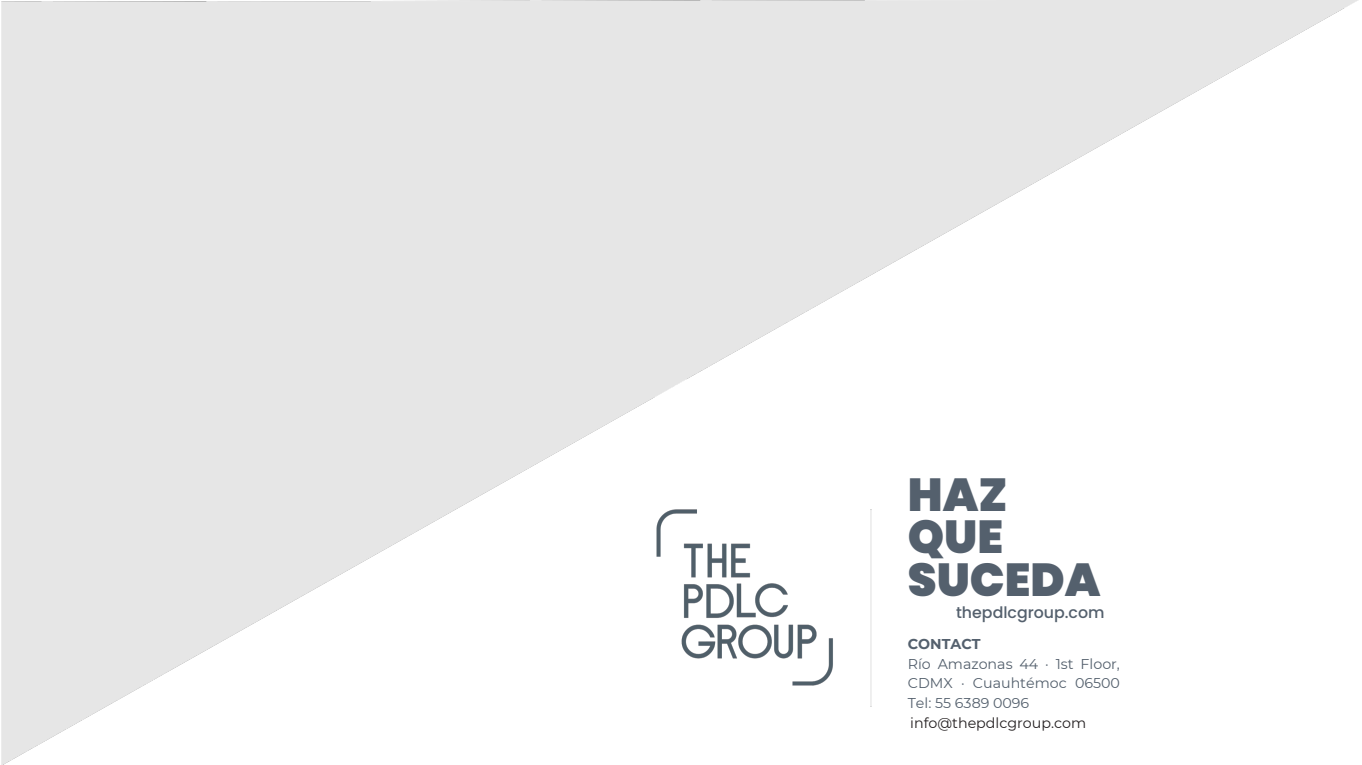
<style>
.page{position:relative;width:1362px;height:765px;background:#fff}
.page>*{position:absolute;margin:0;border:0;box-sizing:border-box;transform-origin:0 0}
.t1{font:900 46.25px/42.5px "Poppins";color:#54606d}
.t2{font:500 15.75px "Poppins";color:#54606d}
.t3{font:14.25px/19.8px "Montserrat";color:#54606d;text-align:justify}
.t4{font:14.25px "Montserrat";color:#231f20}
.t5{font:700 14.25px "Montserrat";color:#54606d}
</style>
<div class="page">
<img style="left:1px;top:0;width:1357px;height:765px">
<h2 class="t1" style="left:907px;top:473px;width:194px">HAZ<br>QUE<br>SUCEDA</h2>
<p class="t2" style="left:956px;top:601px;width:150px">thepdlcgroup.com</p>
<p class="t5" style="left:907px;top:635px;width:74px">CONTACT</p>
<h1 class="t3" style="left:907px;top:654px;width:214px">Río Amazonas 44 · 1st Floor, CDMX · Cuauhtémoc 06500<br>Tel: 55 6389 0096</h1>
<p class="t4" style="left:910px;top:714px;width:177px">info@thepdlcgroup.com</p>
</div>
